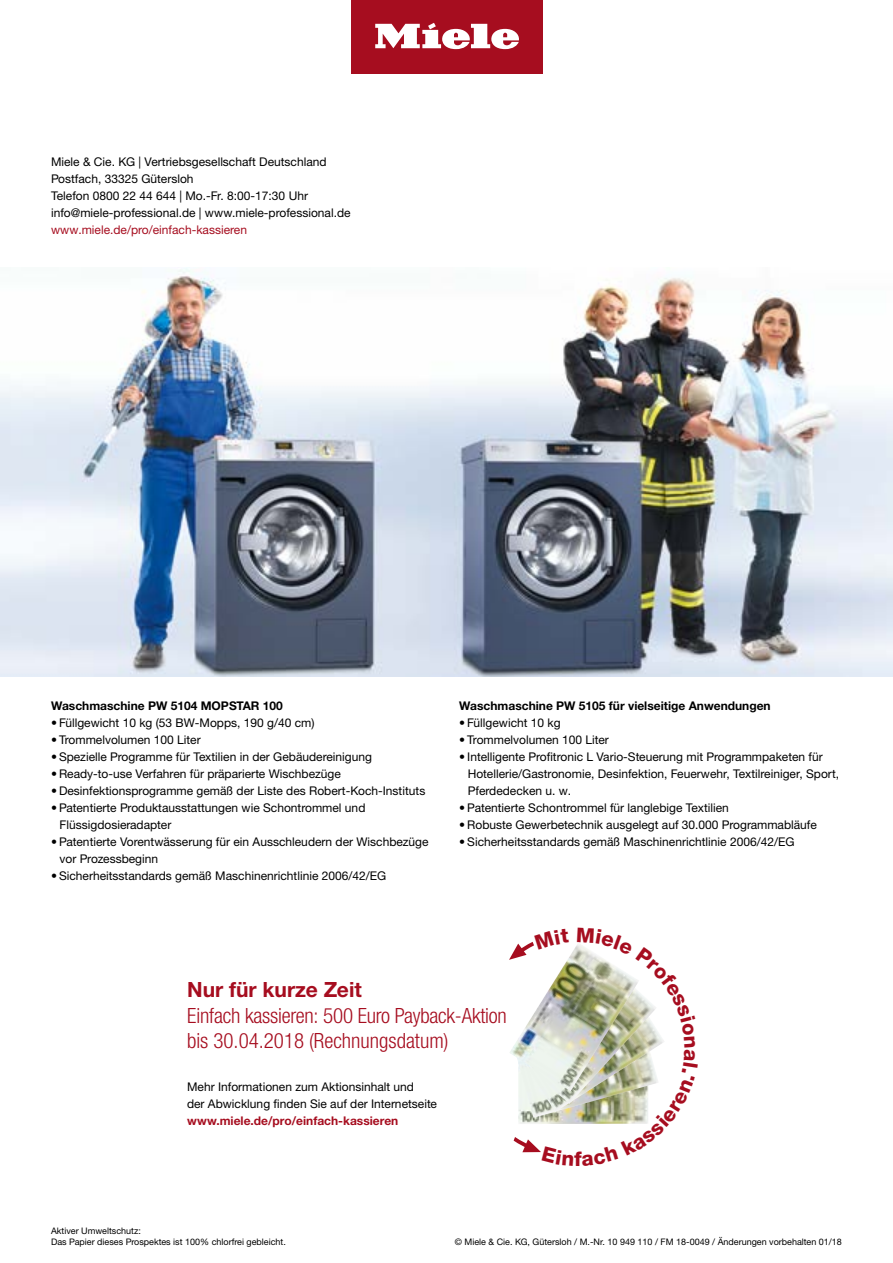
<style>
.page{position:relative;width:893px;height:1263px;background:#fff}
.page>*{position:absolute;margin:0;border:0;box-sizing:border-box;transform-origin:0 0}
.t1{font:300 condensed 21px/25.5px "Helvetica Neue LTW1 G";letter-spacing:-.01em;color:#a60d1f}
.t2{font:700 21px "Helvetica Neue LTW1 G";color:#a60d1f}
.t3{font:800 20.25px "Helvetica Neue LTW1 G";color:#a60d1f}
.t4{font:12px/17px "Helvetica Neue LTW1 G";color:#000}
.t5{font:700 12px "Helvetica Neue LTW1 G";color:#000}
.t6{font:12px "Helvetica Neue LTW1 G";color:#a60d1f}
.t7{font:700 12px "Helvetica Neue LTW1 G";color:#a60d1f}
.t8{font:9px/10.8px "Helvetica Neue LTW1 G";color:#000}
</style>
<div class="page">
<div style="left:351px;top:0;width:191px;height:73px;background:#a60d1f"></div>
<svg style="left:375px;top:22px;width:144px;height:27px"></svg>
<img style="left:0;top:268px;width:893px;height:408px">
<svg style="left:509px;top:942px;width:155px;height:211px"></svg>
<p class="t4" style="left:51px;top:153px;width:301px">Miele &amp; Cie. KG | Vertriebsgesellschaft Deutschland Postfach, 33325 Gütersloh<br>Telefon 0800 22 44 644 | Mo.-Fr. 8:00-17:30 Uhr info@miele-professional.de | www.miele-professional.de</p>
<p class="t6" style="left:51px;top:222px;width:197px">www.miele.de/pro/einfach-kassieren</p>
<p class="t5" style="left:51px;top:698px;width:233px">Waschmaschine PW 5104 MOPSTAR 100</p>
<p class="t4" style="left:51px;top:714px;width:265px">• Füllgewicht 10 kg (53 BW-Mopps, 190 g/40 cm)</p>
<p class="t4" style="left:51px;top:731px;width:151px">• Trommelvolumen 100 Liter</p>
<p class="t4" style="left:51px;top:748px;width:322px">• Spezielle Programme für Textilien in der Gebäudereinigung</p>
<p class="t4" style="left:51px;top:765px;width:291px">• Ready-to-use Verfahren für präparierte Wischbezüge</p>
<p class="t4" style="left:51px;top:782px;width:376px">• Desinfektionsprogramme gemäß der Liste des Robert-Koch-Instituts</p>
<p class="t4" style="left:60px;top:799px;width:307px;text-indent:-9px">• Patentierte Produktausstattungen wie Schontrommel und<br>Flüssigdosieradapter</p>
<p class="t4" style="left:60px;top:833px;width:371px;text-indent:-9px">• Patentierte Vorentwässerung für ein Ausschleudern der Wischbezüge vor Prozessbeginn</p>
<p class="t4" style="left:51px;top:867px;width:337px">• Sicherheitsstandards gemäß Maschinenrichtlinie 2006/42/EG</p>
<p class="t5" style="left:459px;top:698px;width:313px">Waschmaschine PW 5105 für vielseitige Anwendungen</p>
<p class="t4" style="left:459px;top:714px;width:103px">• Füllgewicht 10 kg</p>
<p class="t4" style="left:459px;top:731px;width:151px">• Trommelvolumen 100 Liter</p>
<p class="t4" style="left:468px;top:748px;width:373px;text-indent:-9px">• Intelligente Profitronic L Vario-Steuerung mit Programmpaketen für<br>Hotellerie/Gastronomie, Desinfektion, Feuerwehr, Textilreiniger, Sport,<br>Pferdedecken u. w.</p>
<p class="t4" style="left:459px;top:799px;width:271px">• Patentierte Schontrommel für langlebige Textilien</p>
<p class="t4" style="left:459px;top:816px;width:359px">• Robuste Gewerbetechnik ausgelegt auf 30.000 Programmabläufe</p>
<p class="t4" style="left:459px;top:833px;width:337px">• Sicherheitsstandards gemäß Maschinenrichtlinie 2006/42/EG</p>
<h1 class="t2" style="left:187px;top:977px;width:176px">Nur für kurze Zeit</h1>
<h1 class="t1" style="left:187px;top:1003px;width:321px">Einfach kassieren: 500 Euro Payback-Aktion bis 30.04.2018 (Rechnungsdatum)</h1>
<p class="t4" style="left:187px;top:1078px;width:251px">Mehr Informationen zum Aktionsinhalt und<br>der Abwicklung finden Sie auf der Internetseite</p>
<p class="t7" style="left:187px;top:1113px;width:213px">www.miele.de/pro/einfach-kassieren</p>
<h2 class="t3" style="left:574px;top:1147px;width:9px">f</h2>
<p class="t8" style="left:51px;top:1226px;width:236px">Aktiver Umweltschutz:<br>Das Papier dieses Prospektes ist 100% chlorfrei gebleicht.</p>
<p class="t8" style="left:455px;top:1236px;width:389px">© Miele &amp; Cie. KG, Gütersloh / M.-Nr. 10 949 110 / FM 18-0049 / Änderungen vorbehalten 01/18</p>
</div>
